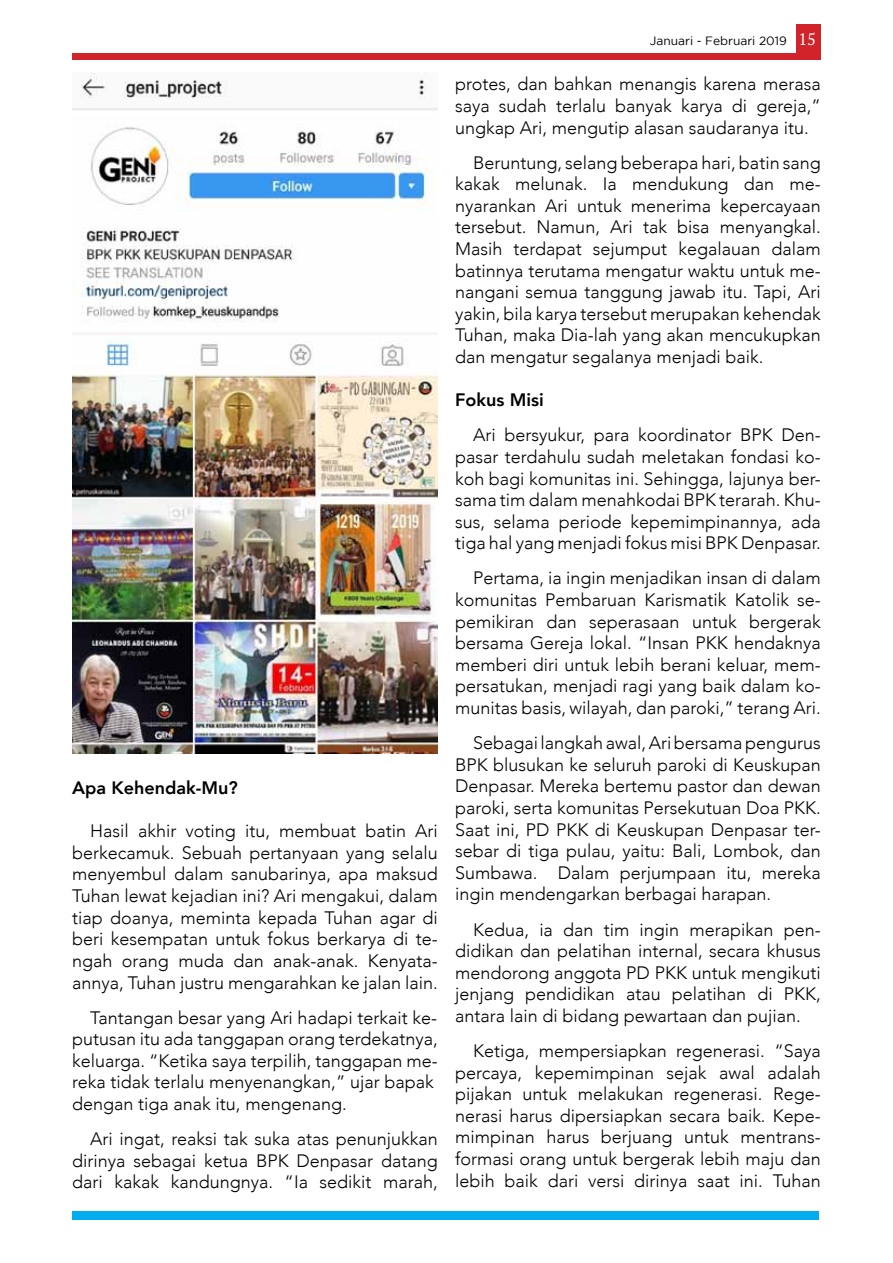
<style>
.page{position:relative;width:893px;height:1263px;background:#fff}
.page>*{position:absolute;margin:0;border:0;box-sizing:border-box;transform-origin:0 0}
.t1{font:300 18px/21.6px "Avenir";color:#000;text-align:justify}
.t2{font:800 18px "Avenir";color:#000}
.t3{font:12px "Gotham";color:#000}
.s1{font-family:"PT Serif";font-size:16.5px;color:#fff}
</style>
<div class="page">
<div style="left:72px;top:53px;width:749px;height:7px;background:#d2232a"></div>
<div style="left:796px;top:24px;width:25px;height:29px;background:#d2232a"></div>
<div style="left:72px;top:1212px;width:747px;height:8px;background:#00aeef"></div>
<img style="left:72px;top:73px;width:366px;height:680px">
<p class="t2" style="left:72px;top:774px;width:167px">Apa Kehendak-Mu?</p>
<p class="t1" style="left:72px;top:820px;width:367px;text-indent:18px">Hasil akhir voting itu, membuat batin Ari berkecamuk. Sebuah pertanyaan yang selalu menyembul dalam sanubarinya, apa maksud Tuhan lewat kejadian ini? Ari mengakui, dalam tiap doanya, meminta kepada Tuhan agar di beri kesempatan untuk fokus berkarya di te&shy;ngah orang muda dan anak-anak. Kenyata&shy;annya, Tuhan justru mengarahkan ke jalan lain.</p>
<p class="t1" style="left:72px;top:1007px;width:367px;text-align:left;text-indent:18px">Tantangan besar yang Ari hadapi terkait ke&shy;putusan itu ada tanggapan orang terdekatnya, keluarga. “Ketika saya terpilih, tanggapan me&shy;reka tidak terlalu menyenangkan,” ujar bapak dengan tiga anak itu, mengenang.</p>
<p class="t1" style="left:72px;top:1128px;width:367px;text-indent:18px">Ari ingat, reaksi tak suka atas penunjukkan dirinya sebagai ketua BPK Denpasar datang dari kakak kandungnya. “Ia sedikit marah,</p>
<p class="t3" style="left:650px;top:34px;width:168px">Januari - Februari 2019 <span class="s1">15</span></p>
<p class="t1" style="left:455px;top:73px;width:367px">protes, dan bahkan menangis karena merasa saya sudah terlalu banyak karya di gereja,” ungkap Ari, mengutip alasan saudaranya itu.</p>
<p class="t1" style="left:455px;top:152px;width:367px;text-indent:18px">Beruntung, selang beberapa hari, batin sang kakak melunak. Ia mendukung dan me&shy;nyarankan Ari untuk menerima kepercayaan tersebut. Namun, Ari tak bisa menyangkal.<br>Masih terdapat sejumput kegalauan dalam batinnya terutama mengatur waktu untuk me&shy;nangani semua tanggung jawab itu. Tapi, Ari yakin, bila karya tersebut merupakan kehendak Tuhan, maka Dia-lah yang akan mencukupkan dan mengatur segalanya menjadi baik.</p>
<p class="t2" style="left:455px;top:386px;width:90px">Fokus Misi</p>
<p class="t1" style="left:455px;top:424px;width:367px;text-indent:18px">Ari bersyukur, para koordinator BPK Den&shy;pasar terdahulu sudah meletakan fondasi ko&shy;koh bagi komunitas ini. Sehingga, lajunya ber&shy;sama tim dalam menahkodai BPK terarah. Khu&shy;sus, selama periode kepemimpinannya, ada tiga hal yang menjadi fokus misi BPK Denpasar.</p>
<p class="t1" style="left:455px;top:567px;width:367px;text-indent:18px">Pertama, ia ingin menjadikan insan di dalam komunitas Pembaruan Karismatik Katolik se&shy;pemikiran dan seperasaan untuk bergerak bersama Gereja lokal. “Insan PKK hendaknya memberi diri untuk lebih berani keluar, mem&shy;persatukan, menjadi ragi yang baik dalam ko&shy;munitas basis, wilayah, dan paroki,” terang Ari.</p>
<p class="t1" style="left:455px;top:732px;width:367px;text-indent:18px">Sebagai langkah awal, Ari bersama pengurus BPK blusukan ke seluruh paroki di Keuskupan Denpasar. Mereka bertemu pastor dan dewan paroki, serta komunitas Persekutuan Doa PKK.<br>Saat ini, PD PKK di Keuskupan Denpasar ter&shy;sebar di tiga pulau, yaitu: Bali, Lombok, dan Sumbawa. Dalam perjumpaan itu, mereka ingin mendengarkan berbagai harapan.</p>
<p class="t1" style="left:455px;top:918px;width:367px;text-indent:18px">Kedua, ia dan tim ingin merapikan pen&shy;didikan dan pelatihan internal, secara khusus mendorong anggota PD PKK untuk mengikuti jenjang pendidikan atau pelatihan di PKK, antara lain di bidang pewartaan dan pujian.</p>
<p class="t1" style="left:455px;top:1040px;width:367px;text-indent:18px">Ketiga, mempersiapkan regenerasi. “Saya percaya, kepemimpinan sejak awal adalah pijakan untuk melakukan regenerasi. Rege&shy;nerasi harus dipersiapkan secara baik. Kepe&shy;mimpinan harus berjuang untuk mentrans&shy;formasi orang untuk bergerak lebih maju dan lebih baik dari versi dirinya saat ini. Tuhan</p>
</div>
